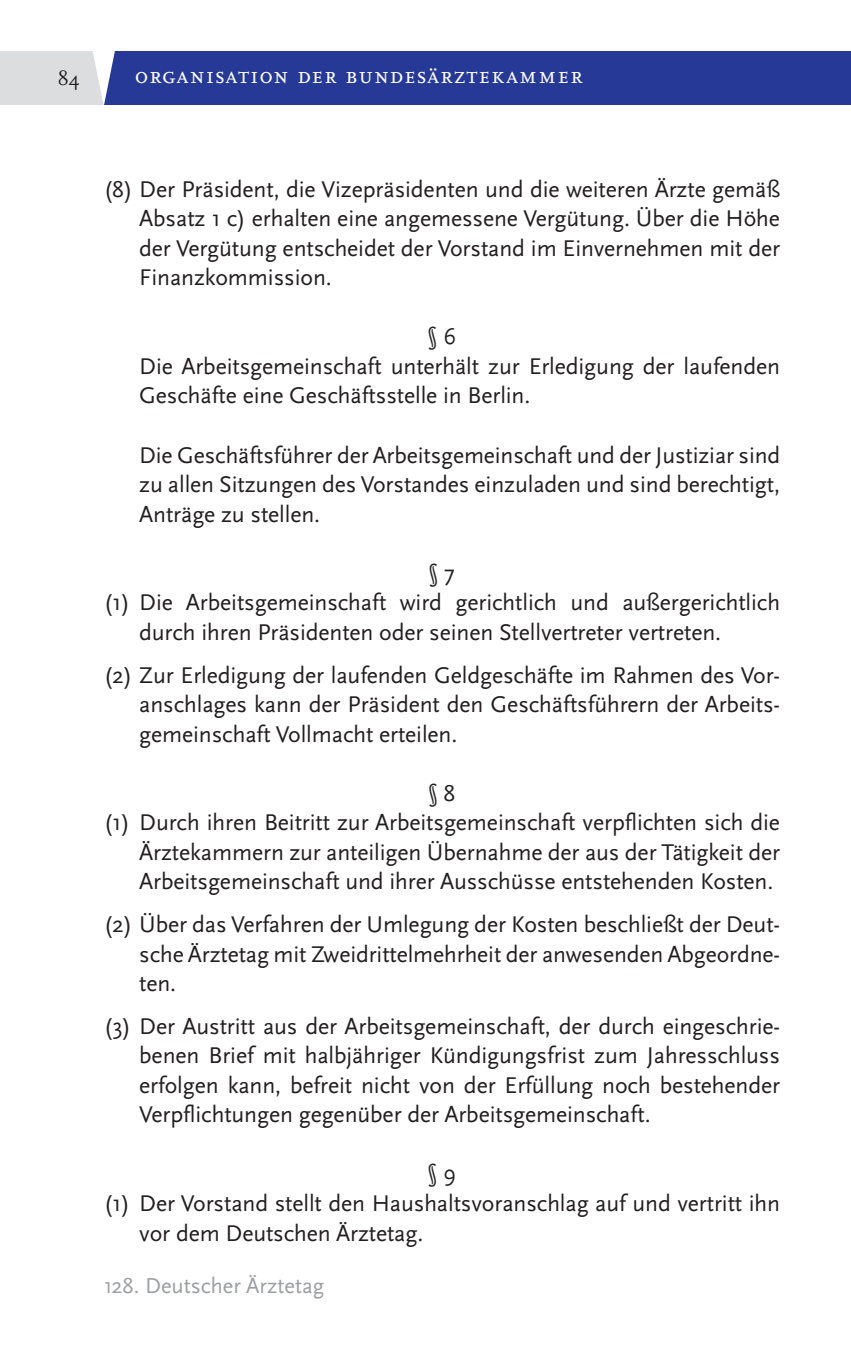
<style>
.page{position:relative;width:851px;height:1347px;background:#fff}
.page>*{position:absolute;margin:0;border:0;box-sizing:border-box;transform-origin:0 0}
.Satzungstext{font:23.75px/29.5px "Scala Sans Pro";letter-spacing:-.005em;color:#231f20;text-align:justify}
.Seiteninfohead{font:23.75px "Scala Pro";letter-spacing:.045em;color:#fff}
.t1{font:22.5px "Scala Sans Pro";color:#9c9fa1}
.t2{font:20px "Scala Pro";color:#231f20}
</style>
<div class="page">
<div style="left:104px;top:51px;width:746px;height:54px;background:#263996"></div>
<hr style="left:850px;top:51px;width:1px;height:54px;background:#263996">
<div style="left:0;top:51px;width:104px;height:54px;background:#dcdddf"></div>
<svg style="left:93px;top:51px;width:22px;height:54px"></svg>
<p class="t2" style="left:58px;top:67px;width:23px">84</p>
<p class="Seiteninfohead" style="left:135px;top:62px;width:449px">organisation der bundesärztekammer</p>
<p class="Satzungstext" style="left:139px;top:174px;width:642px;text-indent:-35px">(8) Der Präsident, die Vizepräsidenten und die weiteren Ärzte gemäß Absatz 1 c) erhalten eine angemessene Vergütung. Über die Höhe der Vergütung entscheidet der Vorstand im Einvernehmen mit der Finanzkommission.</p>
<p class="Satzungstext" style="left:428px;top:322px;width:30px">§ 6</p>
<p class="Satzungstext" style="left:139px;top:351px;width:642px">Die Arbeitsgemeinschaft unterhält zur Erledigung der laufenden<br>Geschäfte eine Geschäftsstelle in Berlin.</p>
<p class="Satzungstext" style="left:139px;top:440px;width:642px">Die Geschäftsführer der Arbeitsgemeinschaft und der Justiziar sind zu allen Sitzungen des Vorstandes einzuladen und sind berechtigt, Anträge zu stellen.</p>
<p class="Satzungstext" style="left:429px;top:558px;width:28px">§ 7</p>
<p class="Satzungstext" style="left:139px;top:588px;width:642px;text-indent:-35px">(1) Die Arbeitsgemeinschaft wird gerichtlich und außergerichtlich durch ihren Präsidenten oder seinen Stellvertreter vertreten.</p>
<p class="Satzungstext" style="left:139px;top:660px;width:642px;text-indent:-35px">(2) Zur Erledigung der laufenden Geldgeschäfte im Rahmen des Vor&shy;anschlages kann der Präsident den Geschäftsführern der Arbeits&shy;gemeinschaft Vollmacht erteilen.</p>
<p class="Satzungstext" style="left:428px;top:778px;width:28px">§ 8</p>
<p class="Satzungstext" style="left:139px;top:807px;width:642px;text-indent:-35px">(1) Durch ihren Beitritt zur Arbeitsgemeinschaft verpflichten sich die Ärztekammern zur anteiligen Übernahme der aus der Tätigkeit der Arbeitsgemeinschaft und ihrer Ausschüsse entstehenden Kosten.</p>
<p class="Satzungstext" style="left:139px;top:909px;width:642px;text-indent:-35px">(2) Über das Verfahren der Umlegung der Kosten beschließt der Deut&shy;sche Ärztetag mit Zweidrittelmehrheit der anwesenden Abgeordne&shy;ten.</p>
<p class="Satzungstext" style="left:139px;top:1011px;width:642px;text-indent:-35px">(3) Der Austritt aus der Arbeitsgemeinschaft, der durch eingeschrie&shy;benen Brief mit halbjähriger Kündigungsfrist zum Jahresschluss erfolgen kann, befreit nicht von der Erfüllung noch bestehender Verpflichtungen gegenüber der Arbeitsgemeinschaft.</p>
<p class="Satzungstext" style="left:428px;top:1159px;width:30px">§ 9</p>
<p class="Satzungstext" style="left:139px;top:1188px;width:642px;text-indent:-35px">(1) Der Vorstand stellt den Haushaltsvoranschlag auf und vertritt ihn vor dem Deutschen Ärztetag.</p>
<p class="t1" style="left:104px;top:1272px;width:222px">128. Deutscher Ärztetag</p>
</div>
